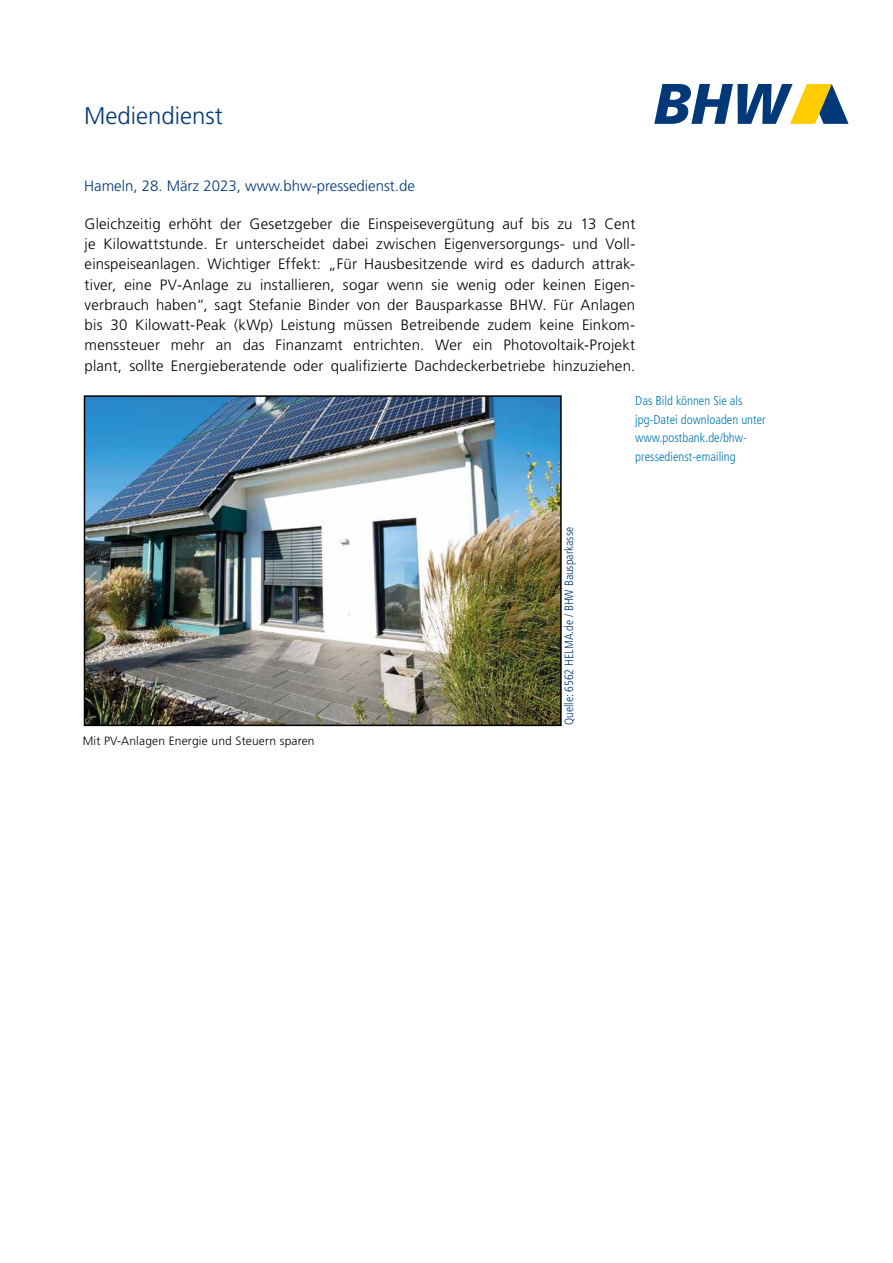
<style>
.page{position:relative;width:893px;height:1263px;background:#fff}
.page>*{position:absolute;margin:0;border:0;box-sizing:border-box;transform-origin:0 0}
.t1{font:300 24px "Frutiger LT Std";color:#003878}
.t2{font:300 15px/20.2px "Frutiger LT Std";letter-spacing:.015em;color:#000;text-align:justify}
.t3{font:300 15px "Frutiger LT Std";color:#003878}
.t4{font:300 condensed 12.75px/18.8px "Frutiger LT Std";color:#0077b3}
.t5{font:300 12px "Frutiger LT Std";letter-spacing:.015em;color:#000}
.t6{font:300 condensed 12px "Frutiger LT Std";color:#003878}
</style>
<div class="page">
<svg style="left:654px;top:84px;width:194px;height:40px"></svg>
<img style="left:87px;top:398px;width:472px;height:325px">
<div style="left:84px;top:395px;width:478px;height:331px;border:2px solid #000"></div>
<h1 class="t1" style="left:84px;top:102px;width:140px">Mediendienst</h1>
<p class="t3" style="left:84px;top:178px;width:332px">Hameln, 28. März 2023, www.bhw-pressedienst.de</p>
<p class="t2" style="left:85px;top:214px;width:552px">Gleichzeitig erhöht der Gesetzgeber die Einspeisevergütung auf bis zu 13 Cent je Kilowattstunde. Er unterscheidet dabei zwischen Eigenversorgungs- und Voll&shy;einspeiseanlagen. Wichtiger Effekt: „Für Hausbesitzende wird es dadurch attrak&shy;tiver, eine PV-Anlage zu installieren, sogar wenn sie wenig oder keinen Eigen&shy;verbrauch haben“, sagt Stefanie Binder von der Bausparkasse BHW. Für Anlagen bis 30 Kilowatt-Peak (kWp) Leistung müssen Betreibende zudem keine Einkom&shy;menssteuer mehr an das Finanzamt entrichten. Wer ein Photovoltaik-Projekt plant, sollte Energieberatende oder qualifizierte Dachdeckerbetriebe hinzuziehen.</p>
<p class="t5" style="left:83px;top:734px;width:233px">Mit PV-Anlagen Energie und Steuern sparen</p>
<p class="t6" style="left:562px;top:725px;width:199px;rotate:-90deg">Quelle: 6562 HELMA.de / BHW Bausparkasse</p>
<p class="t4" style="left:635px;top:391px;width:132px">Das Bild können Sie als jpg-Datei downloaden unter www.postbank.de/bhw&shy;pressedienst-emailing</p>
</div>
